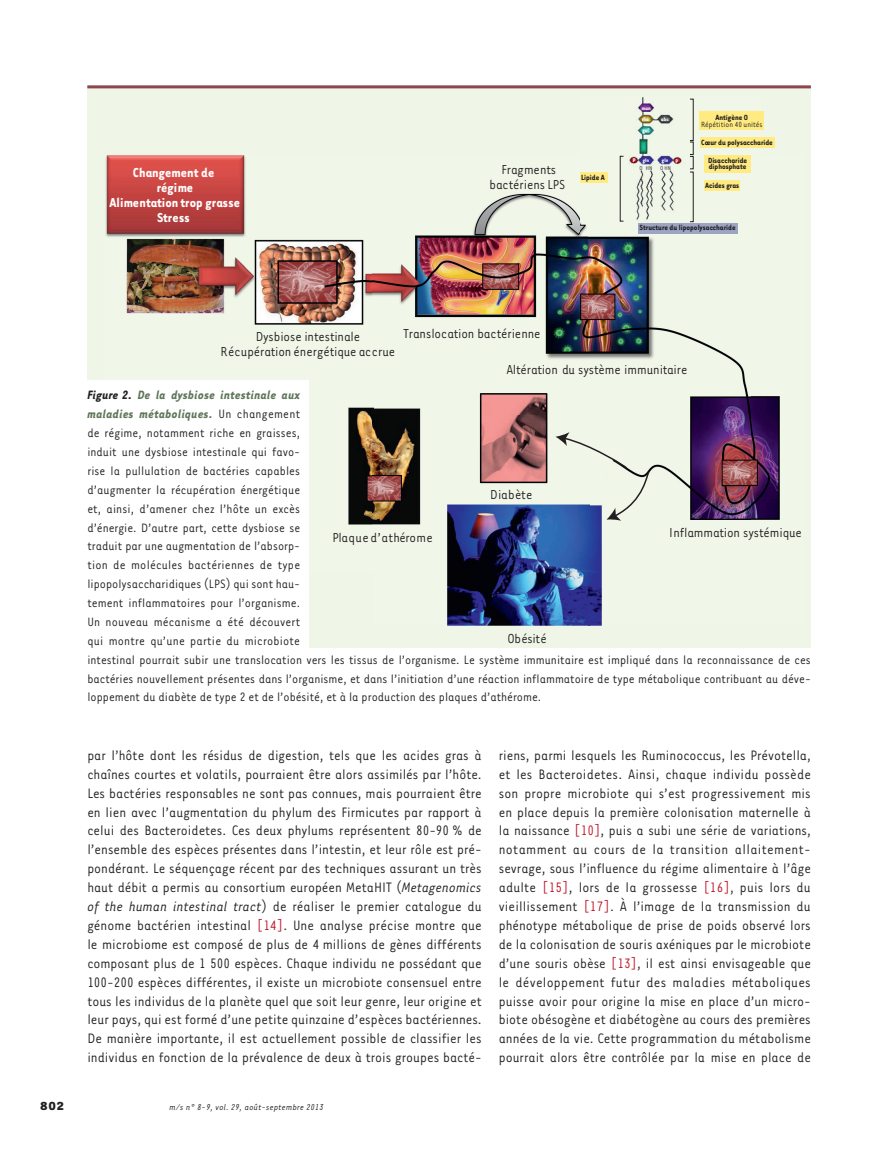
<style>
.page{position:relative;width:894px;height:1149px;background:#fff}
.page>*{position:absolute;margin:0;border:0;box-sizing:border-box;transform-origin:0 0}
.t1{font:15.75px/18.9px "Tarzana Narrow";color:#231f20;text-align:justify}
.t2{font:15px/15px "Tarzana Narrow";letter-spacing:-.01em;color:#231f20;text-align:center}
.t3{font:700 15px/15px "Tarzana Narrow";letter-spacing:.005em;color:#fff;text-align:center}
.t4{font:15px "Tarzana Narrow";letter-spacing:.01em;color:#231f20}
.t5{font:13.95px/18.9px "Tarzana Narrow";letter-spacing:.005em;color:#231f20;text-align:justify}
.t6{font:700 13.5px "Tarzana Wide";color:#231f20}
.t7{font:italic 9.75px "Tarzana Narrow";letter-spacing:.025em;color:#231f20}
.t8{font:700 8.7px/17.7px "Tarzana Narrow";color:#231f20}
.t9{font:8.7px/6.4px "Tarzana Narrow";color:#231f20;text-align:center}
.t10{font:6.45px "Tarzana Narrow";color:#231f20}
.t11{font:700 6px/11.1px "Tarzana Narrow";color:#fff}
.s1{font-weight:700}
.s2{font-weight:700;font-style:italic}
.s3{font-weight:700;font-style:italic;color:#5f7659}
.s4{font-style:italic}
.s5{color:#c11527}
</style>
<div class="page">
<div style="left:87px;top:85px;width:723px;height:563px;background:#eff6e8"></div>
<img style="left:105px;top:155px;width:483px;height:471px">
<img style="left:750px;top:396px;width:30px;height:124px">
<img style="left:588px;top:233px;width:162px;height:393px">
<img style="left:579px;top:97px;width:172px;height:136px">
<div style="left:704px;top:180px;width:35px;height:11px;background:#ffeb82"></div>
<div style="left:703px;top:155px;width:46px;height:18px;background:#ffeb82"></div>
<div style="left:699px;top:137px;width:75px;height:11px;background:#ffeb82"></div>
<div style="left:699px;top:111px;width:65px;height:19px;background:#ffeb82"></div>
<div style="left:638px;top:223px;width:99px;height:11px;background:#9ba4c2"></div>
<div style="left:619px;top:156px;width:4px;height:65px;border:1px solid #231f20"></div>
<div style="left:579px;top:172px;width:28px;height:11px;background:#ffeb82"></div>
<svg style="left:555px;top:432px;width:95px;height:89px"></svg>
<hr style="left:87px;top:85px;width:723px;height:3px;background:#8d454f">
<div style="left:87px;top:380px;width:221px;height:272px;background:#fff"></div>
<p class="t3" style="left:110px;top:166px;width:132px">Changement de<br>régime<br>Alimentation trop grasse<br>Stress</p>
<p class="t2" style="left:489px;top:163px;width:77px">Fragments bactériens LPS</p>
<p class="t8" style="left:580px;top:169px;width:25px">Lipide A</p>
<p class="t11" style="left:641px;top:103px;width:11px">man rha gal</p>
<p class="t11" style="left:660px;top:114px;width:9px">abc</p>
<p class="t11" style="left:632px;top:155px;width:18px">P gln</p>
<p class="t11" style="left:661px;top:155px;width:18px">gln P</p>
<p class="t10" style="left:639px;top:166px;width:33px">O HN OHN</p>
<p class="t9" style="left:700px;top:115px;width:63px"><span class="s1">Antigène O<br></span>Répétition 40 unités</p>
<p class="t8" style="left:707px;top:134px;width:66px;text-indent:-7px">Cœur du polysaccharide<br>Disaccharide</p>
<p class="t8" style="left:704px;top:158px;width:43px;line-height:18.5px;text-indent:4px">diphosphate<br>Acides gras</p>
<p class="t8" style="left:639px;top:220px;width:98px">Structure du lipopolysaccharide</p>
<p class="t2" style="left:220px;top:330px;width:176px">Dysbiose intestinale<br>Récupération énergétique accrue</p>
<p class="t2" style="left:403px;top:327px;width:138px">Translocation bactérienne</p>
<p class="t2" style="left:506px;top:363px;width:182px">Altération du système immunitaire</p>
<p class="t5" style="left:87px;top:387px;width:214px"><span class="s2">Figure 2.</span> <span class="s3">De la dysbiose intestinale aux maladies métaboliques.</span> Un changement de régime, notamment riche en graisses, induit une dysbiose intestinale qui favo&shy;rise la pullulation de bactéries capables d’augmenter la récupération énergétique et, ainsi, d’amener chez l’hôte un excès d’énergie. D’autre part, cette dysbiose se traduit par une augmentation de l’absorp&shy;tion de molécules bactériennes de type lipopolysaccharidiques (LPS) qui sont hau&shy;tement inflammatoires pour l’organisme.<br>Un nouveau mécanisme a été découvert qui montre qu’une partie du microbiote</p>
<p class="t4" style="left:332px;top:533px;width:102px">Plaque d’athérome</p>
<p class="t4" style="left:490px;top:489px;width:44px">Diabète</p>
<p class="t2" style="left:507px;top:632px;width:41px">Obésité</p>
<p class="t2" style="left:668px;top:526px;width:134px">Inflammation systémique</p>
<p class="t5" style="left:87px;top:651px;width:724px">intestinal pourrait subir une translocation vers les tissus de l’organisme. Le système immunitaire est impliqué dans la reconnaissance de ces bactéries nouvellement présentes dans l’organisme, et dans l’initiation d’une réaction inflammatoire de type métabolique contribuant au déve&shy;loppement du diabète de type 2 et de l’obésité, et à la production des plaques d’athérome.</p>
<p class="t1" style="left:87px;top:747px;width:396px">par l’hôte dont les résidus de digestion, tels que les acides gras à chaînes courtes et volatils, pourraient être alors assimilés par l’hôte.<br>Les bactéries responsables ne sont pas connues, mais pourraient être en lien avec l’augmentation du phylum des Firmicutes par rapport à celui des Bacteroidetes. Ces deux phylums représentent 80-90 % de l’ensemble des espèces présentes dans l’intestin, et leur rôle est pré&shy;pondérant. Le séquençage récent par des techniques assurant un très haut débit a permis au consortium européen MetaHIT (<span class="s4">Metagenomics of the human intestinal tract</span>) de réaliser le premier catalogue du génome bactérien intestinal <span class="s5">[14]</span>. Une analyse précise montre que le microbiome est composé de plus de 4 millions de gènes différents composant plus de 1 500 espèces. Chaque individu ne possédant que 100-200 espèces différentes, il existe un microbiote consensuel entre tous les individus de la planète quel que soit leur genre, leur origine et leur pays, qui est formé d’une petite quinzaine d’espèces bactériennes.<br>De manière importante, il est actuellement possible de classifier les individus en fonction de la prévalence de deux à trois groupes bacté-</p>
<p class="t1" style="left:498px;top:747px;width:313px">riens, parmi lesquels les Ruminococcus, les Prévotella, et les Bacteroidetes. Ainsi, chaque individu possède son propre microbiote qui s’est progressivement mis en place depuis la première colonisation maternelle à la naissance <span class="s5">[10]</span>, puis a subi une série de variations, notamment au cours de la transition allaitement&shy;sevrage, sous l’influence du régime alimentaire à l’âge adulte <span class="s5">[15]</span>, lors de la grossesse <span class="s5">[16]</span>, puis lors du vieillissement <span class="s5">[17]</span>. À l’image de la transmission du phénotype métabolique de prise de poids observé lors de la colonisation de souris axéniques par le microbiote d’une souris obèse <span class="s5">[13]</span>, il est ainsi envisageable que le développement futur des maladies métaboliques puisse avoir pour origine la mise en place d’un micro&shy;biote obésogène et diabétogène au cours des premières années de la vie. Cette programmation du métabolisme pourrait alors être contrôlée par la mise en place de</p>
<p class="t6" style="left:40px;top:1101px;width:26px">802</p>
<p class="t7" style="left:169px;top:1103px;width:155px">m/s n° 8-9, vol. 29, août-septembre 2013</p>
</div>
